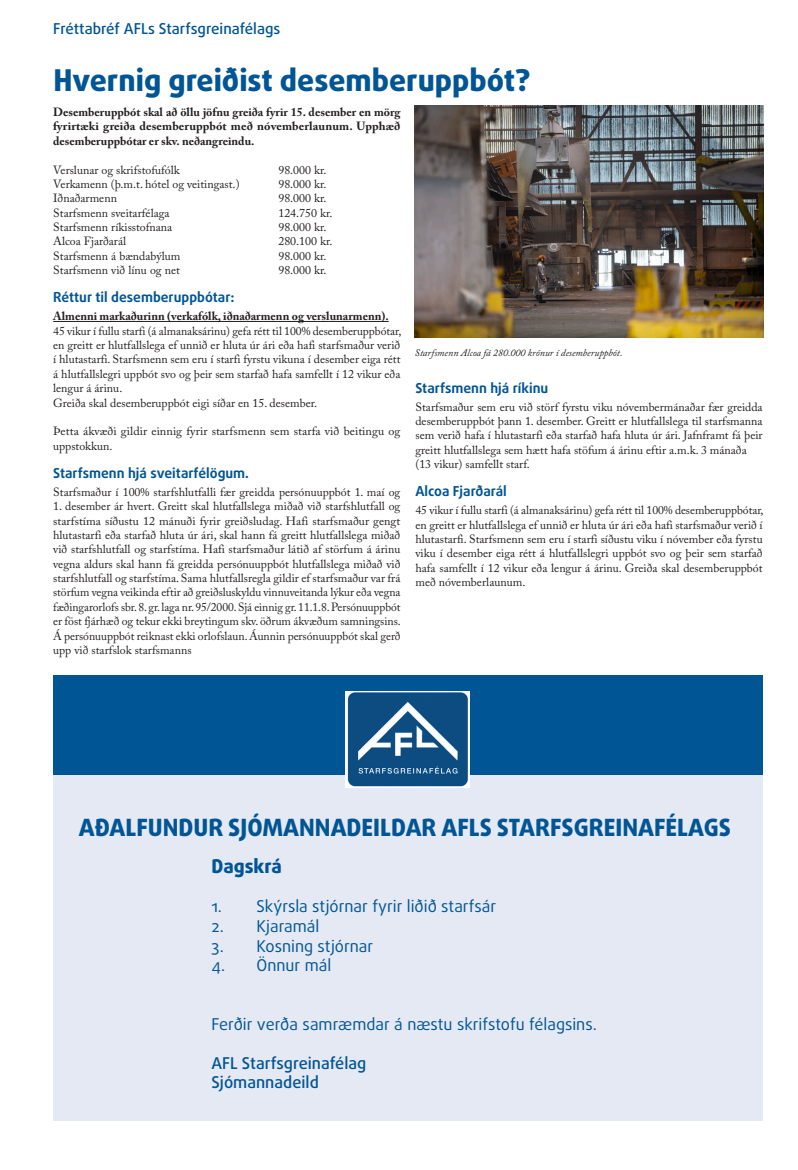
<style>
.page{position:relative;width:798px;height:1170px;background:#fff}
.page>*{position:absolute;margin:0;border:0;box-sizing:border-box;transform-origin:0 0}
.t1{font:800 30px "Daxline Pro";color:#005595}
.t2{font:800 23.75px "Daxline Pro";color:#005595}
.t3{font:800 19px "Daxline Pro";color:#005595}
.t4{font:16.25px "Daxline Pro";color:#005595}
.t5{font:500 16.25px/19.5px "Daxline Pro";color:#005595}
.t6{font:500 15px "Daxline Pro";color:#005595}
.t7{font:700 13.75px "Daxline Pro";color:#005595}
.t8{font:11.88px/14.4px "Adobe Caslon Pro";color:#231f20}
.t9{font:700 11.88px/14.4px "Adobe Caslon Pro";color:#231f20;text-align:justify}
.t10{font:italic 10px "Adobe Caslon Pro";color:#231f20}
</style>
<div class="page">
<div style="left:53px;top:686px;width:709px;height:434px;background:#e5e9f3"></div>
<div style="left:53px;top:675px;width:709px;height:99px;background:#005595"></div>
<hr style="left:53px;top:321px;width:335px;height:1px;background:#231f20">
<img style="left:415px;top:105px;width:348px;height:232px">
<img style="left:346px;top:691px;width:123px;height:96px">
<p class="t6" style="left:53px;top:19px;width:228px">Fréttabréf AFLs Starfsgreinafélags</p>
<h1 class="t1" style="left:53px;top:60px;width:478px">Hvernig greiðist desemberuppbót?</h1>
<p class="t9" style="left:53px;top:105px;width:348px">Desemberuppbót skal að öllu jöfnu greiða fyrir 15. desember en mörg fyrirtæki greiða desemberuppbót með nóvemberlaunum. Upphæð desemberuppbótar er skv. neðangreindu.</p>
<p class="t8" style="left:53px;top:162px;width:128px">Verslunar og skrifstofufólk</p>
<p class="t8" style="left:278px;top:162px;width:49px">98.000 kr.</p>
<p class="t8" style="left:53px;top:177px;width:188px">Verkamenn (þ.m.t. hótel og veitingast.)</p>
<p class="t8" style="left:278px;top:177px;width:49px">98.000 kr.</p>
<p class="t8" style="left:53px;top:191px;width:65px">Iðnaðarmenn</p>
<p class="t8" style="left:278px;top:191px;width:49px">98.000 kr.</p>
<p class="t8" style="left:53px;top:205px;width:118px">Starfsmenn sveitarfélaga</p>
<p class="t8" style="left:278px;top:205px;width:55px">124.750 kr.</p>
<p class="t8" style="left:53px;top:220px;width:121px">Starfsmenn ríkisstofnana</p>
<p class="t8" style="left:278px;top:220px;width:49px">98.000 kr.</p>
<p class="t8" style="left:53px;top:234px;width:74px">Alcoa Fjarðarál</p>
<p class="t8" style="left:278px;top:234px;width:55px">280.100 kr.</p>
<p class="t8" style="left:53px;top:248px;width:128px">Starfsmenn á bændabýlum</p>
<p class="t8" style="left:278px;top:248px;width:49px">98.000 kr.</p>
<p class="t8" style="left:53px;top:263px;width:128px">Starfsmenn við línu og net</p>
<p class="t8" style="left:278px;top:263px;width:49px">98.000 kr.</p>
<p class="t7" style="left:53px;top:288px;width:183px">Réttur til desemberuppbótar:</p>
<p class="t9" style="left:53px;top:309px;width:337px">Almenni markaðurinn (verkafólk, iðnaðarmenn og verslunarmenn).</p>
<p class="t8" style="left:53px;top:323px;width:349px">45 vikur í fullu starfi (á almanaksárinu) gefa rétt til 100% desemberuppbótar, en greitt er hlutfallslega ef unnið er hluta úr ári eða hafi starfsmaður verið í hlutastarfi. Starfsmenn sem eru í starfi fyrstu vikuna í desember eiga rétt á hlutfallslegri uppbót svo og þeir sem starfað hafa samfellt í 12 vikur eða lengur á árinu.<br>Greiða skal desemberuppbót eigi síðar en 15. desember.</p>
<p class="t8" style="left:53px;top:424px;width:348px">Þetta ákvæði gildir einnig fyrir starfsmenn sem starfa við beitingu og uppstokkun.</p>
<p class="t7" style="left:53px;top:464px;width:197px">Starfsmenn hjá sveitarfélögum.</p>
<p class="t8" style="left:53px;top:484px;width:348px">Starfsmaður í 100% starfshlutfalli fær greidda persónuuppbót 1. maí og</p>
<p class="t8" style="left:53px;top:499px;width:349px;text-align:justify">1. desember ár hvert. Greitt skal hlutfallslega miðað við starfshlutfall og starfstíma síðustu 12 mánuði fyrir greiðsludag. Hafi starfsmaður gengt hlutastarfi eða starfað hluta úr ári, skal hann fá greitt hlutfallslega miðað við starfshlutfall og starfstíma. Hafi starfsmaður látið af störfum á árinu vegna aldurs skal hann fá greidda persónuuppbót hlutfallslega miðað við starfshlutfall og starfstíma. Sama hlutfallsregla gildir ef starfsmaður var frá störfum vegna veikinda eftir að greiðsluskyldu vinnuveitanda lýkur eða vegna fæðingarorlofs sbr. 8. gr. laga nr. 95/2000. Sjá einnig gr. 11.1.8. Persónuuppbót er föst fjárhæð og tekur ekki breytingum skv. öðrum ákvæðum samningsins.<br>Á persónuuppbót reiknast ekki orlofslaun. Áunnin persónuuppbót skal gerð upp við starfslok starfsmanns</p>
<p class="t10" style="left:415px;top:347px;width:209px">Starfsmenn Alcoa fá 280.000 krónur í desemberuppbót.</p>
<p class="t7" style="left:415px;top:378px;width:134px">Starfsmenn hjá ríkinu</p>
<p class="t8" style="left:415px;top:399px;width:348px">Starfsmaður sem eru við störf fyrstu viku nóvembermánaðar fær greidda desemberuppbót þann 1. desember. Greitt er hlutfallslega til starfsmanna sem verið hafa í hlutastarfi eða starfað hafa hluta úr ári. Jafnframt fá þeir greitt hlutfallslega sem hætt hafa stöfum á árinu eftir a.m.k. 3 mánaða (13 vikur) samfellt starf.</p>
<p class="t7" style="left:415px;top:482px;width:93px">Alcoa Fjarðarál</p>
<p class="t8" style="left:415px;top:503px;width:349px;text-align:justify">45 vikur í fullu starfi (á almanaksárinu) gefa rétt til 100% desemberuppbótar, en greitt er hlutfallslega ef unnið er hluta úr ári eða hafi starfsmaður verið í hlutastarfi. Starfsmenn sem eru í starfi síðustu viku í nóvember eða fyrstu viku í desember eiga rétt á hlutfallslegri uppbót svo og þeir sem starfað hafa samfellt í 12 vikur eða lengur á árinu. Greiða skal desemberuppbót með nóvemberlaunum.</p>
<h2 class="t2" style="left:79px;top:811px;width:653px">AÐALFUNDUR SJÓMANNADEILDAR AFLS STARFSGREINAFÉLAGS</h2>
<h3 class="t3" style="left:211px;top:853px;width:72px">Dagskrá</h3>
<h3 class="t4" style="left:211px;top:895px;width:286px">1. Skýrsla stjórnar fyrir liðið starfsár</h3>
<h3 class="t4" style="left:211px;top:915px;width:109px">2. Kjaramál</h3>
<h3 class="t4" style="left:211px;top:934px;width:163px">3. Kosning stjórnar</h3>
<h3 class="t4" style="left:211px;top:954px;width:121px">4. Önnur mál</h3>
<h3 class="t4" style="left:211px;top:1012px;width:387px">Ferðir verða samræmdar á næstu skrifstofu félagsins.</h3>
<h3 class="t5" style="left:211px;top:1053px;width:156px">AFL Starfsgreinafélag<br>Sjómannadeild</h3>
</div>
